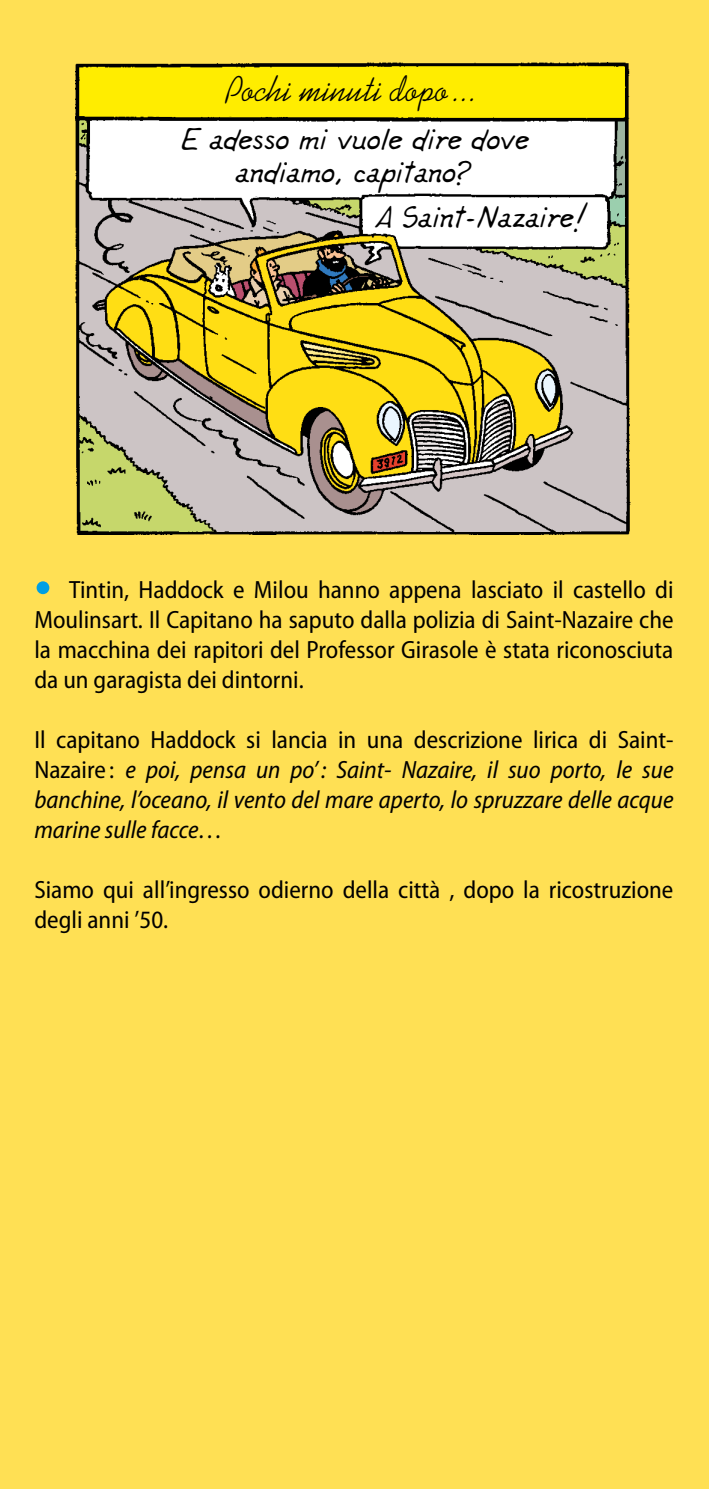
<style>
.page{position:relative;width:709px;height:1489px;background:#fff}
.page>*{position:absolute;margin:0;border:0;box-sizing:border-box;transform-origin:0 0}
.t1{font:36.25px/32.5px "Remi Script";color:#000;text-align:center}
.t2{font:36.25px "Kaufmann Std";letter-spacing:.01em;color:#000}
.t3{font:semi-condensed 25px/30px "Myriad Pro";color:#000;text-align:justify}
.t4{font:italic semi-condensed 25px/30px "Myriad Pro";color:#000;text-align:justify}
.s1{font-size:62.5px;color:#009fe3}
.s2{font-style:normal}
</style>
<div class="page">
<div style="left:0;top:0;width:709px;height:1488px;background:#ffe054"></div>
<img style="left:76px;top:62px;width:555px;height:472px">
<svg style="left:78px;top:64px;width:548px;height:245px;background:#d4cd8e"></svg>
<h1 class="t2" style="left:227px;top:68px;width:253px">Pochi minuti dopo...</h1>
<h1 class="t1" style="left:180px;top:125px;width:350px">E adesso mi vuole dire dove andiamo, capitano?</h1>
<h1 class="t1" style="left:375px;top:203px;width:215px">A Saint-Nazaire!</h1>
<p class="t3" style="left:34px;top:575px;width:640px"><span class="s1">•</span> Tintin, Haddock e Milou hanno appena lasciato il castello di Moulinsart. Il Capitano ha saputo dalla polizia di Saint-Nazaire che la macchina dei rapitori del Professor Girasole è stata riconosciuta da un garagista dei dintorni.</p>
<p class="t4" style="left:34px;top:725px;width:640px"><span class="s2">Il capitano Haddock si lancia in una descrizione lirica di Saint-Nazaire :</span> e poi, pensa un po’ : Saint- Nazaire, il suo porto, le sue banchine, l’oceano, il vento del mare aperto, lo spruzzare delle acque marine sulle facce…</p>
<p class="t3" style="left:34px;top:875px;width:640px">Siamo qui all’ingresso odierno della città , dopo la ricostruzione degli anni ’50.</p>
</div>
